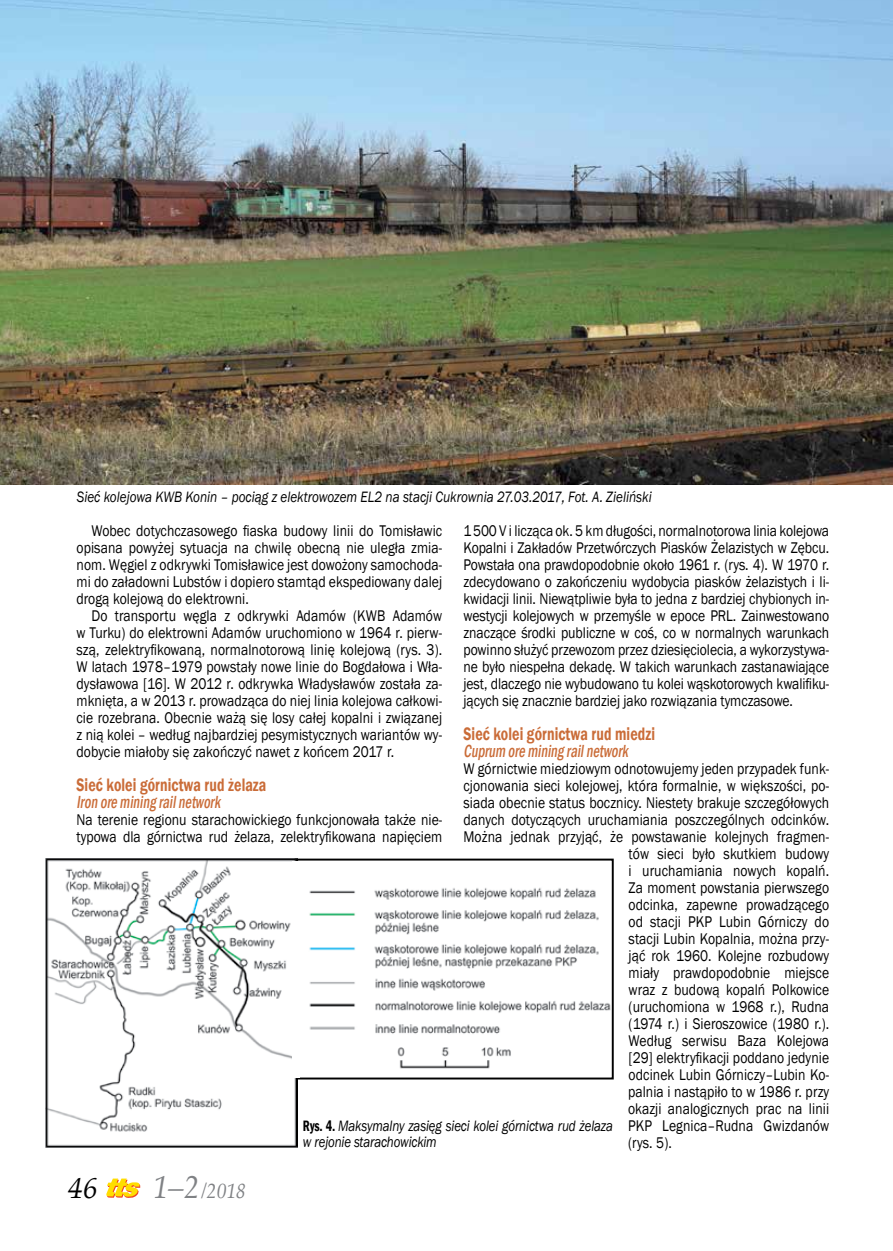
<style>
.page{position:relative;width:893px;height:1251px;background:#fff}
.page>*{position:absolute;margin:0;border:0;box-sizing:border-box;transform-origin:0 0}
.t1{font:italic 30px "Palatino Linotype";color:#000}
.t2{font:italic 21.45px "Palatino Linotype";color:#808285;scale:.91 1}
.t3{font:600 18.6px "Franklin Gothic";letter-spacing:.005em;color:#ca6c38;scale:.75 1}
.t4{font:500 condensed 18px "Franklin Gothic";color:#ca6c38;scale:.8 1}
.t5{font:15.9px/17px "Franklin Gothic";letter-spacing:.005em;color:#000;text-align:justify;scale:.86 1}
.t6{font:italic 15.45px "Franklin Gothic";letter-spacing:-.01em;color:#000;scale:.85 1}
.t7{font:italic 15.45px/16.5px "Franklin Gothic";letter-spacing:-.01em;color:#000;scale:.83 1}
.s1{font-weight:600;font-style:normal;font-stretch:condensed}
.s2{font-size:33px}
</style>
<div class="page">
<svg style="left:106px;top:1178px;width:34px;height:19px"></svg>
<img style="left:0;top:0;width:893px;height:484px">
<img style="left:46px;top:858px;width:251px;height:289px">
<img style="left:309px;top:887px;width:302px;height:182px">
<div style="left:296px;top:858px;width:318px;height:221px;border:2px solid #000"></div>
<div style="left:293px;top:860px;width:7px;height:217px;background:#fff"></div>
<p class="t6" style="left:77px;top:486px;width:678px">Sieć kolejowa KWB Konin – pociąg z elektrowozem EL2 na stacji Cukrownia 27.03.2017, Fot. A. Zieliński</p>
<p class="t5" style="left:463px;top:522px;width:427px">1500 V i licząca ok. 5 km długości, normalnotorowa linia kolejowa Kopalni i Zakładów Przetwórczych Piasków Żelazistych w Zębcu.<br>Powstała ona prawdopodobnie około 1961 r. (rys. 4). W 1970 r. zdecydowano o zakończeniu wydobycia piasków żelazistych i li&shy;kwidacji linii. Niewątpliwie była to jedna z bardziej chybionych in&shy;westycji kolejowych w przemyśle w epoce PRL. Zainwestowano znaczące środki publiczne w coś, co w normalnych warunkach powinno służyć przewozom przez dziesięciolecia, a wykorzystywa&shy;ne było niespełna dekadę. W takich warunkach zastanawiające jest, dlaczego nie wybudowano tu kolei wąskotorowych kwalifiku&shy;jących się znacznie bardziej jako rozwiązania tymczasowe.</p>
<p class="t3" style="left:463px;top:721px;width:257px">Sieć kolei górnictwa rud miedzi</p>
<p class="t4" style="left:463px;top:738px;width:211px">Cuprum ore mining railnetwork</p>
<p class="t5" style="left:463px;top:760px;width:427px">W górnictwie miedziowym odnotowujemy jeden przypadek funk-</p>
<p class="t5" style="left:463px;top:777px;width:427px">cjonowania sieci kolejowej, która formalnie, w większości, po-</p>
<p class="t5" style="left:463px;top:794px;width:427px">siada obecnie status bocznicy. Niestety brakuje szczegółowych</p>
<p class="t5" style="left:463px;top:811px;width:427px">danych dotyczących uruchamiania poszczególnych odcinków.</p>
<p class="t5" style="left:463px;top:828px;width:427px">Można jednak przyjąć, że powstawanie kolejnych fragmen-</p>
<p class="t5" style="left:629px;top:845px;width:235px">tów sieci było skutkiem budowy</p>
<p class="t5" style="left:629px;top:862px;width:235px">i uruchamiania nowych kopalń.</p>
<p class="t5" style="left:629px;top:879px;width:235px">Za moment powstania pierwszego</p>
<p class="t5" style="left:629px;top:896px;width:235px">odcinka, zapewne prowadzącego</p>
<p class="t5" style="left:629px;top:913px;width:235px">od stacji PKP Lubin Górniczy do</p>
<p class="t5" style="left:629px;top:930px;width:235px">stacji Lubin Kopalnia, można przy-</p>
<p class="t5" style="left:629px;top:947px;width:235px">jąć rok 1960. Kolejne rozbudowy</p>
<p class="t5" style="left:629px;top:964px;width:235px">miały prawdopodobnie miejsce</p>
<p class="t5" style="left:629px;top:980px;width:235px">wraz z budową kopalń Polkowice</p>
<p class="t5" style="left:629px;top:997px;width:235px">(uruchomiona w 1968 r.), Rudna</p>
<p class="t5" style="left:629px;top:1014px;width:235px">(1974 r.) i Sieroszowice (1980 r.).</p>
<p class="t5" style="left:629px;top:1031px;width:235px">Według serwisu Baza Kolejowa</p>
<p class="t5" style="left:629px;top:1048px;width:235px">[29] elektryfikacji poddano jedynie</p>
<p class="t5" style="left:629px;top:1065px;width:235px">odcinek Lubin Górniczy–Lubin Ko-</p>
<p class="t5" style="left:628px;top:1082px;width:235px">palnia i nastąpiło to w 1986 r. przy</p>
<p class="t5" style="left:628px;top:1099px;width:235px">okazji analogicznych prac na linii</p>
<p class="t5" style="left:628px;top:1116px;width:235px">PKP Legnica–Rudna Gwizdanów</p>
<p class="t5" style="left:628px;top:1133px;width:52px">(rys. 5).</p>
<p class="t5" style="left:77px;top:522px;width:427px;text-indent:15px">Wobec dotychczasowego fiaska budowy linii do Tomisławic opisana powyżej sytuacja na chwilę obecną nie uległa zmia&shy;nom. Węgiel z odkrywki Tomisławice jest dowożony samochoda&shy;mi do załadowni Lubstów i dopiero stamtąd ekspediowany dalej drogą kolejową do elektrowni.</p>
<p class="t5" style="left:77px;top:607px;width:427px;text-indent:15px">Do transportu węgla z odkrywki Adamów (KWB Adamów w Turku) do elektrowni Adamów uruchomiono w 1964 r. pierw&shy;szą, zelektryfikowaną, normalnotorową linię kolejową (rys. 3).<br>W latach 1978–1979 powstały nowe linie do Bogdałowa i Wła&shy;dysławowa [16]. W 2012 r. odkrywka Władysławów została za&shy;mknięta, a w 2013 r. prowadząca do niej linia kolejowa całkowi&shy;cie rozebrana. Obecnie ważą się losy całej kopalni i związanej z nią kolei – według najbardziej pesymistycznych wariantów wy&shy;dobycie miałoby się zakończyć nawet z końcem 2017 r.</p>
<p class="t3" style="left:77px;top:772px;width:255px">Sieć kolei górnictwa rud żelaza</p>
<p class="t4" style="left:77px;top:789px;width:185px">Iron ore mining railnetwork</p>
<p class="t5" style="left:77px;top:811px;width:427px">Na terenie regionu starachowickiego funkcjonowała także nie&shy;typowa dla górnictwa rud żelaza, zelektryfikowana napięciem</p>
<p class="t7" style="left:303px;top:1117px;width:375px"><span class="s1">Rys. 4.</span> Maksymalny zasięg sieci kolei górnictwa rud żelaza w rejonie starachowickim</p>
<h1 class="t1" style="left:68px;top:1166px;width:31px">46</h1>
<h2 class="t2" style="left:153px;top:1175px;width:104px"><span class="s2">1–2</span> /2018</h2>
</div>
